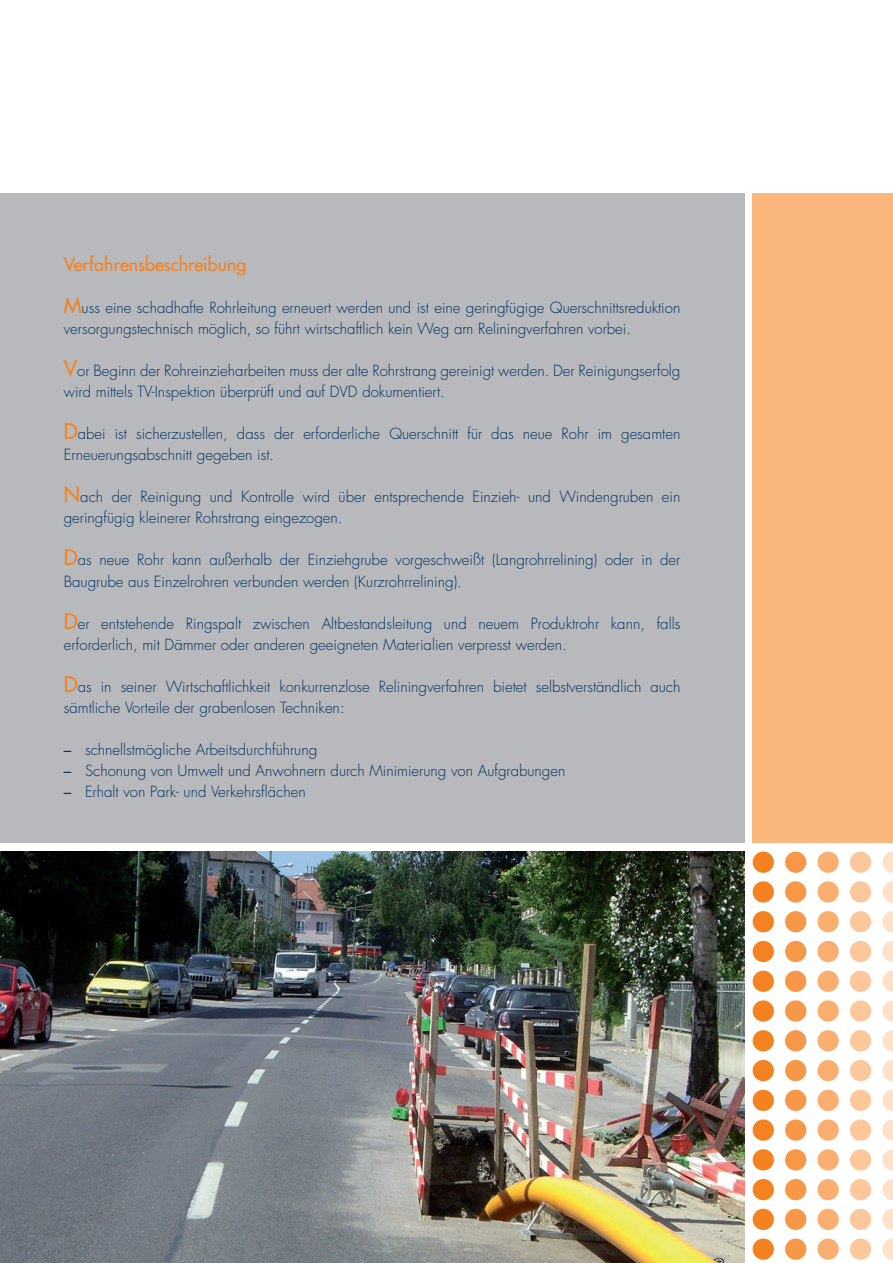
<style>
.page{position:relative;width:893px;height:1263px;background:#fff}
.page>*{position:absolute;margin:0;border:0;box-sizing:border-box;transform-origin:0 0}
.head{font:18px "Futura";color:#f58220}
.copy{font:300 15px/21px "Futura";color:#002f5e}
.aufzählung{font:300 15px "Futura";color:#002f5e}
.s1{font-weight:400;font-size:21px;color:#f58220}
.s2{font-weight:400}
</style>
<div class="page">
<div style="left:753px;top:193px;width:140px;height:650px;background:#fab67b"></div>
<div style="left:0;top:193px;width:744px;height:650px;background:#b8b9bc"></div>
<svg style="left:882px;top:1238px;width:11px;height:22px"></svg>
<div style="left:850px;top:1238px;width:21px;height:22px;background:#fcc89b;border-radius:50%"></div>
<div style="left:817px;top:1238px;width:22px;height:22px;background:#faaf71;border-radius:50%"></div>
<div style="left:785px;top:1238px;width:21px;height:22px;background:#f79848;border-radius:50%"></div>
<div style="left:785px;top:1209px;width:21px;height:21px;background:#f79848;border-radius:50%"></div>
<div style="left:785px;top:1179px;width:21px;height:21px;background:#f79848;border-radius:50%"></div>
<div style="left:785px;top:1149px;width:21px;height:21px;background:#f79848;border-radius:50%"></div>
<div style="left:785px;top:1119px;width:21px;height:22px;background:#f79848;border-radius:50%"></div>
<div style="left:785px;top:1090px;width:21px;height:21px;background:#f79848;border-radius:50%"></div>
<div style="left:785px;top:1060px;width:21px;height:21px;background:#f79848;border-radius:50%"></div>
<div style="left:785px;top:1030px;width:21px;height:21px;background:#f79848;border-radius:50%"></div>
<div style="left:817px;top:1209px;width:22px;height:21px;background:#faaf71;border-radius:50%"></div>
<div style="left:817px;top:1179px;width:22px;height:21px;background:#faaf71;border-radius:50%"></div>
<div style="left:817px;top:1149px;width:22px;height:21px;background:#faaf71;border-radius:50%"></div>
<div style="left:817px;top:1119px;width:22px;height:22px;background:#faaf71;border-radius:50%"></div>
<div style="left:817px;top:1090px;width:22px;height:21px;background:#faaf71;border-radius:50%"></div>
<div style="left:817px;top:1060px;width:22px;height:21px;background:#faaf71;border-radius:50%"></div>
<div style="left:817px;top:1030px;width:22px;height:21px;background:#faaf71;border-radius:50%"></div>
<div style="left:850px;top:1209px;width:21px;height:21px;background:#fcc89b;border-radius:50%"></div>
<div style="left:850px;top:1179px;width:21px;height:21px;background:#fcc89b;border-radius:50%"></div>
<div style="left:850px;top:1149px;width:21px;height:21px;background:#fcc89b;border-radius:50%"></div>
<div style="left:850px;top:1119px;width:21px;height:22px;background:#fcc89b;border-radius:50%"></div>
<div style="left:850px;top:1090px;width:21px;height:21px;background:#fcc89b;border-radius:50%"></div>
<div style="left:850px;top:1060px;width:21px;height:21px;background:#fcc89b;border-radius:50%"></div>
<div style="left:850px;top:1030px;width:21px;height:21px;background:#fcc89b;border-radius:50%"></div>
<svg style="left:882px;top:1209px;width:11px;height:21px"></svg>
<svg style="left:882px;top:1179px;width:11px;height:21px"></svg>
<svg style="left:882px;top:1149px;width:11px;height:21px"></svg>
<svg style="left:882px;top:1119px;width:11px;height:22px"></svg>
<svg style="left:882px;top:1090px;width:11px;height:21px"></svg>
<svg style="left:882px;top:1060px;width:11px;height:21px"></svg>
<svg style="left:882px;top:1030px;width:11px;height:21px"></svg>
<div style="left:753px;top:1238px;width:21px;height:22px;background:#f58220;border-radius:50%"></div>
<div style="left:753px;top:1209px;width:21px;height:21px;background:#f58220;border-radius:50%"></div>
<div style="left:753px;top:1179px;width:21px;height:21px;background:#f58220;border-radius:50%"></div>
<div style="left:753px;top:1149px;width:21px;height:21px;background:#f58220;border-radius:50%"></div>
<div style="left:753px;top:1119px;width:21px;height:22px;background:#f58220;border-radius:50%"></div>
<div style="left:753px;top:1090px;width:21px;height:21px;background:#f58220;border-radius:50%"></div>
<div style="left:753px;top:1060px;width:21px;height:21px;background:#f58220;border-radius:50%"></div>
<div style="left:753px;top:1030px;width:21px;height:21px;background:#f58220;border-radius:50%"></div>
<div style="left:785px;top:1000px;width:21px;height:22px;background:#f79848;border-radius:50%"></div>
<div style="left:817px;top:1000px;width:22px;height:22px;background:#faaf71;border-radius:50%"></div>
<div style="left:850px;top:1000px;width:21px;height:22px;background:#fcc89b;border-radius:50%"></div>
<svg style="left:882px;top:1000px;width:11px;height:22px"></svg>
<div style="left:753px;top:1000px;width:21px;height:22px;background:#f58220;border-radius:50%"></div>
<div style="left:785px;top:971px;width:21px;height:21px;background:#f79848;border-radius:50%"></div>
<div style="left:817px;top:971px;width:22px;height:21px;background:#faaf71;border-radius:50%"></div>
<div style="left:850px;top:971px;width:21px;height:21px;background:#fcc89b;border-radius:50%"></div>
<svg style="left:882px;top:971px;width:11px;height:21px"></svg>
<div style="left:753px;top:971px;width:21px;height:21px;background:#f58220;border-radius:50%"></div>
<div style="left:753px;top:941px;width:21px;height:21px;background:#f58220;border-radius:50%"></div>
<svg style="left:882px;top:941px;width:11px;height:21px"></svg>
<div style="left:850px;top:941px;width:21px;height:21px;background:#fcc89b;border-radius:50%"></div>
<div style="left:817px;top:941px;width:22px;height:21px;background:#faaf71;border-radius:50%"></div>
<div style="left:785px;top:941px;width:21px;height:21px;background:#f79848;border-radius:50%"></div>
<div style="left:785px;top:911px;width:21px;height:21px;background:#f79848;border-radius:50%"></div>
<div style="left:817px;top:911px;width:22px;height:21px;background:#faaf71;border-radius:50%"></div>
<div style="left:850px;top:911px;width:21px;height:21px;background:#fcc89b;border-radius:50%"></div>
<svg style="left:882px;top:911px;width:11px;height:21px"></svg>
<div style="left:753px;top:911px;width:21px;height:21px;background:#f58220;border-radius:50%"></div>
<div style="left:753px;top:881px;width:21px;height:21px;background:#f58220;border-radius:50%"></div>
<svg style="left:882px;top:881px;width:11px;height:21px"></svg>
<div style="left:850px;top:881px;width:21px;height:21px;background:#fcc89b;border-radius:50%"></div>
<div style="left:817px;top:881px;width:22px;height:21px;background:#faaf71;border-radius:50%"></div>
<div style="left:785px;top:881px;width:21px;height:21px;background:#f79848;border-radius:50%"></div>
<div style="left:785px;top:851px;width:21px;height:22px;background:#f79848;border-radius:50%"></div>
<div style="left:817px;top:851px;width:22px;height:22px;background:#faaf71;border-radius:50%"></div>
<div style="left:850px;top:851px;width:21px;height:22px;background:#fcc89b;border-radius:50%"></div>
<svg style="left:882px;top:851px;width:11px;height:22px"></svg>
<div style="left:753px;top:851px;width:21px;height:22px;background:#f58220;border-radius:50%"></div>
<img style="left:0;top:851px;width:744px;height:412px">
<p class="head" style="left:64px;top:254px;width:184px">Verfahrensbeschreibung</p>
<p class="copy" style="left:64px;top:298px;width:618px"><span class="s1">M</span>uss eine schadhafte Rohrleitung erneuert werden und ist eine geringfügige Querschnittsreduktion versorgungstechnisch möglich, so führt wirtschaftlich kein Weg am Reliningverfahren vorbei.</p>
<p class="copy" style="left:64px;top:361px;width:618px"><span class="s1">V</span>or Beginn der Rohreinzieharbeiten muss der alte Rohrstrang gereinigt werden. Der Reinigungserfolg wird mittels TV-Inspektion überprüft und auf DVD dokumentiert.</p>
<p class="copy" style="left:64px;top:424px;width:618px"><span class="s1">D</span>abei ist sicherzustellen, dass der erforderliche Querschnitt für das neue Rohr im gesamten<br>Erneuerungsabschnitt gegeben ist.</p>
<p class="copy" style="left:64px;top:487px;width:618px"><span class="s1">N</span>ach der Reinigung und Kontrolle wird über entsprechende Einzieh- und Windengruben ein geringfügig kleinerer Rohrstrang eingezogen.</p>
<p class="copy" style="left:64px;top:550px;width:618px"><span class="s1">D</span>as neue Rohr kann außerhalb der Einziehgrube vorgeschweißt (Langrohrrelining) oder in der<br>Baugrube aus Einzelrohren verbunden werden (Kurzrohrrelining).</p>
<p class="copy" style="left:64px;top:613px;width:618px"><span class="s1">D</span>er entstehende Ringspalt zwischen Altbestandsleitung und neuem Produktrohr kann, falls erforderlich, mit Dämmer oder anderen geeigneten Materialien verpresst werden.</p>
<p class="copy" style="left:64px;top:676px;width:618px"><span class="s1">D</span>as in seiner Wirtschaftlichkeit konkurrenzlose Reliningverfahren bietet selbstverständlich auch sämtliche Vorteile der grabenlosen Techniken:</p>
<p class="aufzählung" style="left:64px;top:740px;width:255px"><span class="s2">–</span> schnellstmögliche Arbeitsdurchführung</p>
<p class="aufzählung" style="left:64px;top:761px;width:503px"><span class="s2">–</span> Schonung von Umwelt und Anwohnern durch Minimierung von Aufgrabungen</p>
<p class="aufzählung" style="left:64px;top:782px;width:243px"><span class="s2">–</span> Erhalt von Park- und Verkehrsflächen</p>
</div>
